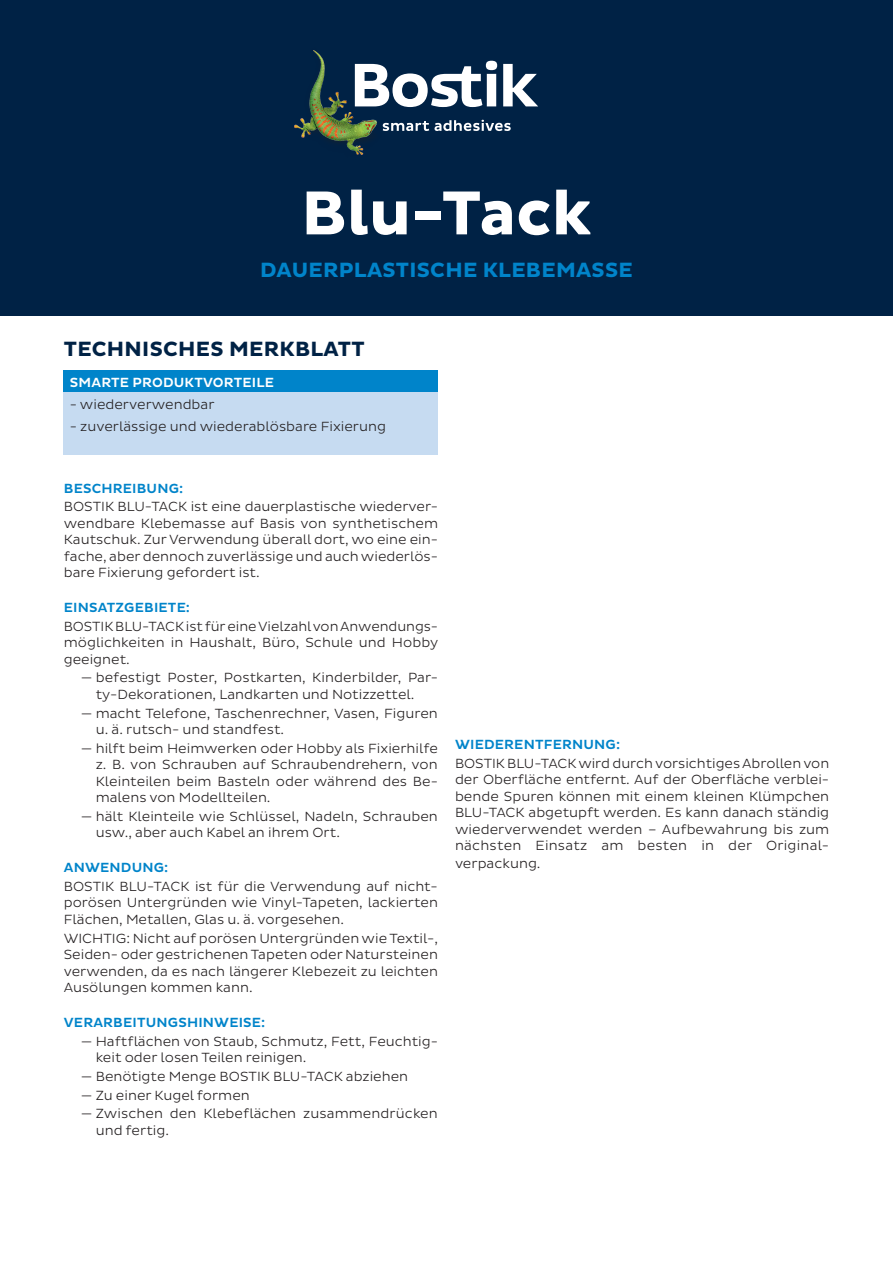
<style>
.page{position:relative;width:893px;height:1263px;background:#fff}
.page>*{position:absolute;margin:0;border:0;box-sizing:border-box;transform-origin:0 0}
.t1{font:700 63px "Bostik";color:#fff}
.t2{font:700 21px "Bostik";letter-spacing:.015em;color:#0084ca}
.t3{font:700 21px "Bostik";letter-spacing:.015em;color:#002245}
.t4{font:300 13.5px/16.5px "Bostik";color:#231f20;text-align:justify}
.t5{font:500 13.5px "Bostik";letter-spacing:.015em;color:#0084ca}
.t6{font:500 13.5px "Bostik";letter-spacing:.015em;color:#fff}
</style>
<div class="page">
<div style="left:0;top:0;width:893px;height:316px;background:#002245"></div>
<img style="left:295px;top:51px;width:82px;height:103px">
<svg style="left:383px;top:121px;width:46px;height:10px"></svg>
<svg style="left:435px;top:120px;width:76px;height:11px"></svg>
<svg style="left:355px;top:61px;width:183px;height:46px"></svg>
<div style="left:64px;top:370px;width:374px;height:23px;background:#0084ca"></div>
<div style="left:64px;top:393px;width:374px;height:62px;background:#c6dbf1"></div>
<h1 class="t1" style="left:301px;top:177px;width:292px">Blu-Tack</h1>
<h2 class="t2" style="left:260px;top:257px;width:374px">DAUERPLASTISCHE KLEBEMASSE</h2>
<h2 class="t3" style="left:64px;top:337px;width:302px">TECHNISCHES MERKBLATT</h2>
<p class="t6" style="left:70px;top:374px;width:206px">SMARTE PRODUKTVORTEILE</p>
<p class="t4" style="left:70px;top:396px;width:146px">- wiederverwendbar</p>
<p class="t4" style="left:70px;top:418px;width:318px">- zuverlässige und wiederablösbare Fixierung</p>
<p class="t5" style="left:64px;top:480px;width:121px">BESCHREIBUNG:</p>
<p class="t4" style="left:64px;top:498px;width:376px">BOSTIK BLU-TACK ist eine dauerplastische wiederver&shy;wendbare Klebemasse auf Basis von synthetischem Kautschuk. Zur Verwendung überall dort, wo eine ein&shy;fache, aber dennoch zuverlässige und auch wiederlös&shy;bare Fixierung gefordert ist.</p>
<p class="t5" style="left:64px;top:600px;width:128px">EINSATZGEBIETE:</p>
<p class="t4" style="left:64px;top:618px;width:376px">BOSTIK BLU-TACK ist für eine Vielzahl von Anwendungs&shy;möglichkeiten in Haushalt, Büro, Schule und Hobby geeignet.</p>
<p class="t4" style="left:96px;top:670px;width:344px;text-indent:-15px">— befestigt Poster, Postkarten, Kinderbilder, Par&shy;ty-Dekorationen, Landkarten und Notizzettel.</p>
<p class="t4" style="left:96px;top:705px;width:344px;text-indent:-15px">— macht Telefone, Taschenrechner, Vasen, Figuren u. ä. rutsch- und standfest.</p>
<p class="t4" style="left:96px;top:740px;width:344px;text-indent:-15px">— hilft beim Heimwerken oder Hobby als Fixierhilfe z. B. von Schrauben auf Schraubendrehern, von Kleinteilen beim Basteln oder während des Be&shy;malens von Modellteilen.</p>
<p class="t4" style="left:96px;top:808px;width:344px;text-indent:-15px">— hält Kleinteile wie Schlüssel, Nadeln, Schrauben usw., aber auch Kabel an ihrem Ort.</p>
<p class="t5" style="left:64px;top:860px;width:106px">ANWENDUNG:</p>
<p class="t4" style="left:64px;top:878px;width:376px">BOSTIK BLU-TACK ist für die Verwendung auf nicht&shy;porösen Untergründen wie Vinyl-Tapeten, lackierten Flächen, Metallen, Glas u. ä. vorgesehen.</p>
<p class="t4" style="left:64px;top:930px;width:376px">WICHTIG: Nicht auf porösen Untergründen wie Textil-, Seiden- oder gestrichenen Tapeten oder Natursteinen verwenden, da es nach längerer Klebezeit zu leichten Ausölungen kommen kann.</p>
<p class="t5" style="left:64px;top:1015px;width:203px">VERARBEITUNGSHINWEISE:</p>
<p class="t4" style="left:96px;top:1033px;width:344px;text-indent:-15px">— Haftflächen von Staub, Schmutz, Fett, Feuchtig&shy;keit oder losen Teilen reinigen.</p>
<p class="t4" style="left:81px;top:1068px;width:329px">— Benötigte Menge BOSTIK BLU-TACK abziehen</p>
<p class="t4" style="left:81px;top:1087px;width:171px">— Zu einer Kugel formen</p>
<p class="t4" style="left:96px;top:1105px;width:344px;text-indent:-15px">— Zwischen den Klebeflächen zusammendrücken und fertig.</p>
<p class="t5" style="left:455px;top:737px;width:167px">WIEDERENTFERNUNG:</p>
<p class="t4" style="left:455px;top:755px;width:376px">BOSTIK BLU-TACK wird durch vorsichtiges Abrollen von der Oberfläche entfernt. Auf der Oberfläche verblei&shy;bende Spuren können mit einem kleinen Klümpchen BLU-TACK abgetupft werden. Es kann danach ständig wiederverwendet werden – Aufbewahrung bis zum nächsten Einsatz am besten in der Original-</p>
<p class="t4" style="left:455px;top:855px;width:87px">verpackung.</p>
</div>
